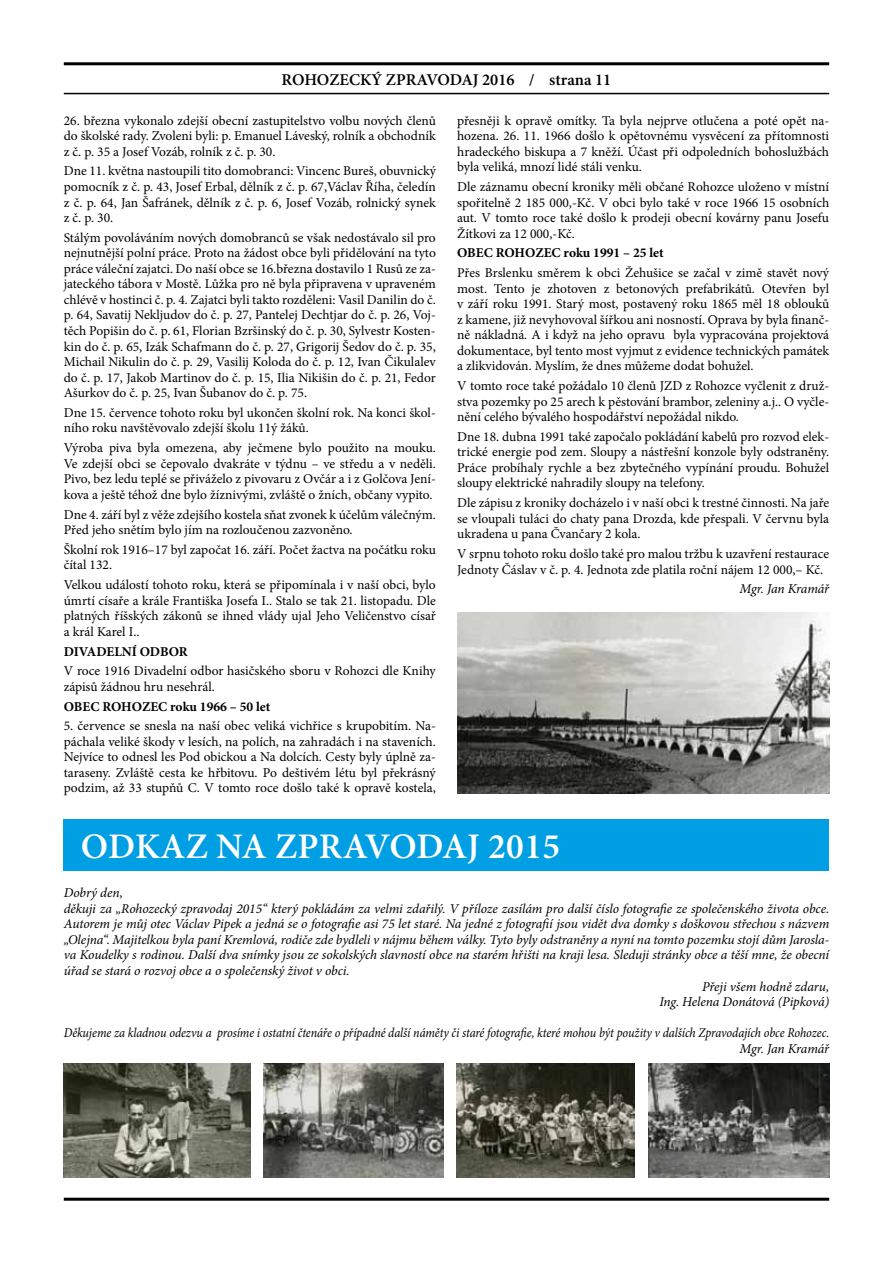
<style>
.page{position:relative;width:893px;height:1263px;background:#fff}
.page>*{position:absolute;margin:0;border:0;box-sizing:border-box;transform-origin:0 0}
.t1{font:600 36px "Minion Pro";letter-spacing:.01em;color:#fff}
.t2{font:600 16.5px "Minion Pro";color:#000}
.t3{font:13.5px/15.6px "Minion Pro";color:#000;text-align:justify}
.t4{font:italic 13.5px "Minion Pro";letter-spacing:-.01em;color:#000}
.t5{font:italic 13.5px/15.6px "Minion Pro";letter-spacing:-.01em;color:#000;text-align:right;scale:.9 1}
.t6{font:700 13.5px "Minion Pro";color:#000}
</style>
<div class="page">
<hr style="left:64px;top:93px;width:765px;height:1px;background:#000">
<hr style="left:64px;top:1198px;width:765px;height:3px;background:#000">
<hr style="left:64px;top:62px;width:765px;height:3px;background:#000">
<div style="left:64px;top:819px;width:765px;height:51px;background:#009fe3"></div>
<img style="left:64px;top:1064px;width:186px;height:114px">
<img style="left:648px;top:1064px;width:181px;height:114px">
<img style="left:264px;top:1064px;width:179px;height:114px">
<img style="left:457px;top:1064px;width:177px;height:114px">
<img style="left:457px;top:613px;width:372px;height:180px">
<p class="t2" style="left:282px;top:68px;width:331px">ROHOZECKÝ ZPRAVODAJ 2016 / STRANA 11</p>
<p class="t3" style="left:64px;top:113px;width:374px">26. března vykonalo zdejší obecní zastupitelstvo volbu nových členů do školské rady. Zvoleni byli: p. Emanuel Láveský, rolník a obchodník z č. p. 35 a Josef Vozáb, rolník z č. p. 30.</p>
<p class="t3" style="left:64px;top:163px;width:374px">Dne 11. května nastoupili tito domobranci: Vincenc Bureš, obuvnický pomocník z č. p. 43, Josef Erbal, dělník z č. p. 67,Václav Říha, čeledín z č. p. 64, Jan Šafránek, dělník z č. p. 6, Josef Vozáb, rolnický synek z č. p. 30.</p>
<p class="t3" style="left:64px;top:230px;width:374px">Stálým povoláváním nových domobranců se však nedostávalo sil pro nejnutnější polní práce. Proto na žádost obce byli přidělování na tyto práce váleční zajatci. Do naší obce se 16.března dostavilo 1 Rusů ze za&shy;jateckého tábora v Mostě. Lůžka pro ně byla připravena v upraveném chlévě v hostinci č. p. 4. Zajatci byli takto rozděleni: Vasil Danilin do č. p. 64, Savatij Nekljudov do č. p. 27, Pantelej Dechtjar do č. p. 26, Voj&shy;těch Popišin do č. p. 61, Florian Bzršinský do č. p. 30, Sylvestr Kosten&shy;kin do č. p. 65, Izák Schafmann do č. p. 27, Grigorij Šedov do č. p. 35, Michail Nikulin do č. p. 29, Vasilij Koloda do č. p. 12, Ivan Čikulalev do č. p. 17, Jakob Martinov do č. p. 15, Ilia Nikišin do č. p. 21, Fedor Ašurkov do č. p. 25, Ivan Šubanov do č. p. 75.</p>
<p class="t3" style="left:64px;top:405px;width:374px">Dne 15. července tohoto roku byl ukončen školní rok. Na konci škol&shy;ního roku navštěvovalo zdejší školu 11ý žáků.</p>
<p class="t3" style="left:64px;top:440px;width:374px">Výroba piva byla omezena, aby ječmene bylo použito na mouku.<br>Ve zdejší obci se čepovalo dvakráte v týdnu – ve středu a v neděli.<br>Pivo, bez ledu teplé se přiváželo z pivovaru z Ovčár a i z Golčova Jení&shy;kova a ještě téhož dne bylo žíznivými, zvláště o žních, občany vypito.</p>
<p class="t3" style="left:64px;top:506px;width:374px">Dne 4. září byl z věže zdejšího kostela sňat zvonek k účelům válečným.<br>Před jeho snětím bylo jím na rozloučenou zazvoněno.</p>
<p class="t3" style="left:64px;top:542px;width:374px">Školní rok 1916–17 byl započat 16. září. Počet žactva na počátku roku čítal 132.</p>
<p class="t3" style="left:64px;top:577px;width:374px">Velkou událostí tohoto roku, která se připomínala i v naší obci, bylo úmrtí císaře a krále Františka Josefa I.. Stalo se tak 21. listopadu. Dle platných říšských zákonů se ihned vlády ujal Jeho Veličenstvo císař a král Karel I..</p>
<p class="t6" style="left:64px;top:642px;width:126px">DIVADELNÍ ODBOR</p>
<p class="t3" style="left:64px;top:663px;width:373px">V roce 1916 Divadelní odbor hasičského sboru v Rohozci dle Knihy zápisů žádnou hru nesehrál.</p>
<p class="t6" style="left:64px;top:697px;width:208px">OBEC ROHOZEC roku 1966 – 50 let</p>
<p class="t3" style="left:64px;top:718px;width:374px">5. července se snesla na naší obec veliká vichřice s krupobitím. Na&shy;páchala veliké škody v lesích, na polích, na zahradách i na staveních.<br>Nejvíce to odnesl les Pod obickou a Na dolcích. Cesty byly úplně za&shy;taraseny. Zvláště cesta ke hřbitovu. Po deštivém létu byl překrásný podzim, až 33 stupňů C. V tomto roce došlo také k opravě kostela,</p>
<p class="t3" style="left:457px;top:113px;width:374px">přesněji k opravě omítky. Ta byla nejprve otlučena a poté opět na&shy;hozena. 26. 11. 1966 došlo k opětovnému vysvěcení za přítomnosti hradeckého biskupa a 7 kněží. Účast při odpoledních bohoslužbách byla veliká, mnozí lidé stáli venku.</p>
<p class="t3" style="left:457px;top:179px;width:374px">Dle záznamu obecní kroniky měli občané Rohozce uloženo v místní spořitelně 2 185 000,-Kč. V obci bylo také v roce 1966 15 osobních aut. V tomto roce také došlo k prodeji obecní kovárny panu Josefu Žítkovi za 12 000,-Kč.</p>
<p class="t6" style="left:457px;top:243px;width:208px">OBEC ROHOZEC roku 1991 – 25 let</p>
<p class="t3" style="left:457px;top:265px;width:374px">Přes Brslenku směrem k obci Žehušice se začal v zimě stavět nový most. Tento je zhotoven z betonových prefabrikátů. Otevřen byl v září roku 1991. Starý most, postavený roku 1865 měl 18 oblouků z kamene, již nevyhovoval šířkou ani nosností. Oprava by byla finanč&shy;ně nákladná. A i když na jeho opravu byla vypracována projektová dokumentace, byl tento most vyjmut z evidence technických památek a zlikvidován. Myslím, že dnes můžeme dodat bohužel.</p>
<p class="t3" style="left:457px;top:378px;width:374px">V tomto roce také požádalo 10 členů JZD z Rohozce vyčlenit z druž&shy;stva pozemky po 25 arech k pěstování brambor, zeleniny a.j.. O vyčle&shy;nění celého bývalého hospodářství nepožádal nikdo.</p>
<p class="t3" style="left:457px;top:429px;width:374px">Dne 18. dubna 1991 také započalo pokládání kabelů pro rozvod elek&shy;trické energie pod zem. Sloupy a nástřešní konzole byly odstraněny.<br>Práce probíhaly rychle a bez zbytečného vypínání proudu. Bohužel sloupy elektrické nahradily sloupy na telefony.</p>
<p class="t3" style="left:457px;top:495px;width:374px">Dle zápisu z kroniky docházelo i v naší obci k trestné činnosti. Na jaře se vloupali tuláci do chaty pana Drozda, kde přespali. V červnu byla ukradena u pana Čvančary 2 kola.</p>
<p class="t3" style="left:457px;top:546px;width:374px">V srpnu tohoto roku došlo také pro malou tržbu k uzavření restaurace<br>Jednoty Čáslav v č. p. 4. Jednota zde platila roční nájem 12 000,– Kč.</p>
<p class="t4" style="left:739px;top:580px;width:91px">Mgr. Jan Kramář</p>
<h1 class="t1" style="left:81px;top:821px;width:26px">ODKAZ</h1>
<h1 class="t1" style="left:216px;top:821px;width:83px">NA ZPRAVODAJ</h1>
<h1 class="t1" style="left:488px;top:821px;width:74px">2015</h1>
<p class="t4" style="left:64px;top:884px;width:61px">Dobrý den,</p>
<p class="t4" style="left:64px;top:899px;width:767px">děkuji za „Rohozecký zpravodaj 2015“ který pokládám za velmi zdařilý. V příloze zasílám pro další číslo fotografie ze společenského života obce.</p>
<p class="t4" style="left:64px;top:915px;width:767px">Autorem je můj otec Václav Pipek a jedná se o fotografie asi 75 let staré. Na jedné z fotografií jsou vidět dva domky s doškovou střechou s názvem</p>
<p class="t4" style="left:64px;top:930px;width:767px">„Olejna“. Majitelkou byla paní Kremlová, rodiče zde bydleli v nájmu během války. Tyto byly odstraněny a nyní na tomto pozemku stojí dům Jarosla-</p>
<p class="t4" style="left:64px;top:946px;width:767px">va Koudelky s rodinou. Další dva snímky jsou ze sokolských slavností obce na starém hřišti na kraji lesa. Sleduji stránky obce a těší mne, že obecní</p>
<p class="t4" style="left:64px;top:961px;width:287px">úřad se stará o rozvoj obce a o společenský život v obci.</p>
<p class="t4" style="left:702px;top:977px;width:129px">Přeji všem hodně zdaru,</p>
<p class="t4" style="left:659px;top:992px;width:171px">Ing. Helena Donátová (Pipková)</p>
<p class="t5" style="left:64px;top:1025px;width:852px">Děkujeme za kladnou odezvu a prosíme i ostatní čtenáře o případné další náměty či staré fotografie, které mohou být použity v dalších Zpravodajích obce Rohozec.<br>Mgr. Jan Kramář</p>
</div>
